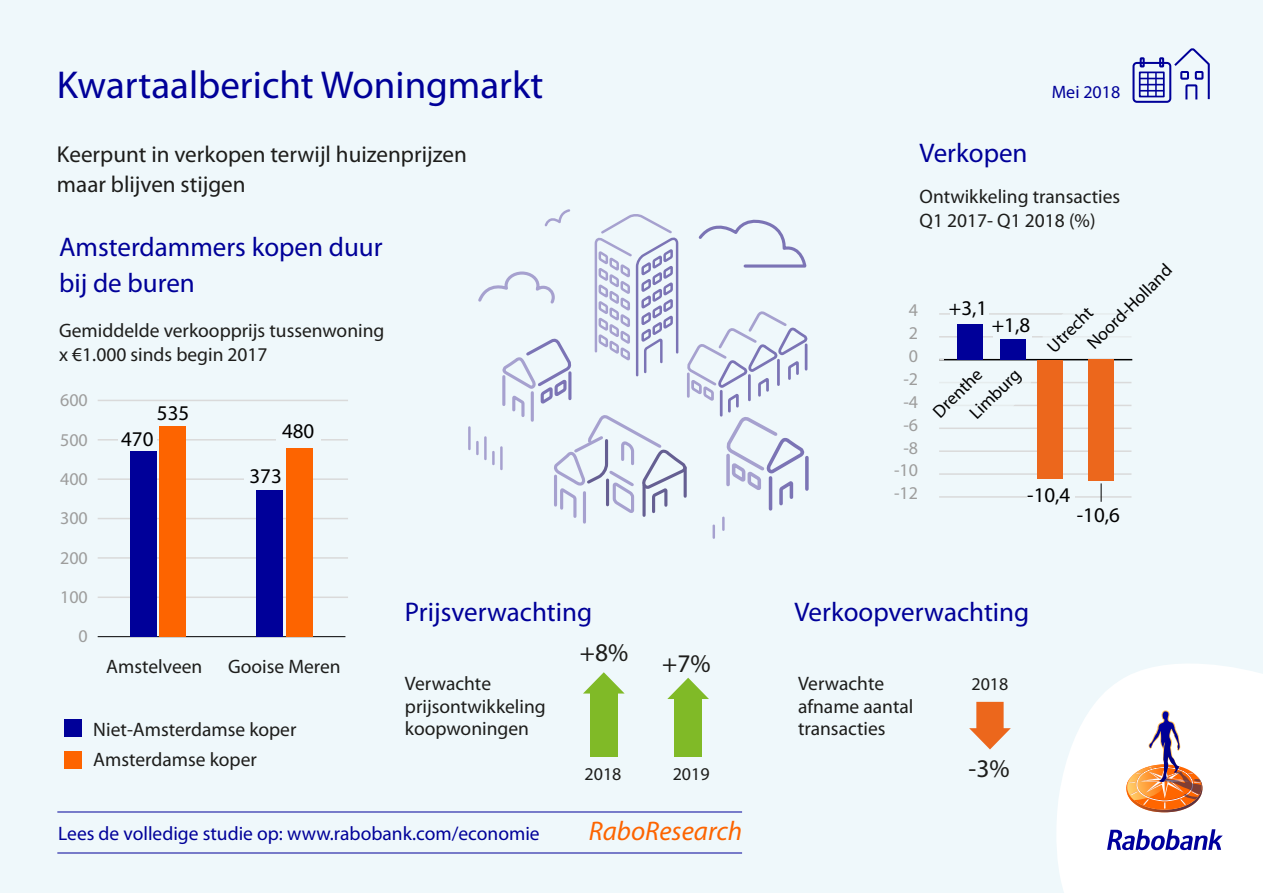
<style>
.page{position:relative;width:1263px;height:893px;background:#eff8fb}
.page>*{position:absolute;margin:0;border:0;box-sizing:border-box;transform-origin:0 0}
.t1{font:39px "Myriad Pro";color:#009}
.t2{font:27px/36px "Myriad Pro";color:#009}
.t3{font:italic 27px "Myriad Pro";color:#fd6400}
.t4{font:25.5px "Myriad Pro";color:#1d1d1b}
.t5{font:23.1px/30.3px "Myriad Pro";color:#1d1d1b}
.t6{font:21px "Myriad Pro";color:#000}
.t7{font:19.5px/22.5px "Myriad Pro";color:#1d1d1b}
.t8{font:19.5px "Myriad Pro";color:#009}
.t9{font:18px "Myriad Pro";color:#9d9d9c}
.t10{font:18px/27px "Myriad Pro";color:#000}
.t11{font:18px "Myriad Pro";color:#1d1d1b}
.t12{font:18px "Myriad Pro";color:#009}
</style>
<div class="page">
<svg style="left:1057px;top:664px;width:206px;height:229px;fill:#fff"></svg>
<svg style="left:1107px;top:829px;width:116px;height:21px"></svg>
<img style="left:1125px;top:710px;width:78px;height:102px">
<hr style="left:57px;top:853px;width:685px;height:1px;background:#009">
<hr style="left:57px;top:812px;width:685px;height:1px;background:#009">
<hr style="left:939px;top:359px;width:193px;height:1px;background:#000">
<hr style="left:939px;top:496px;width:192px;height:2px;background:#dadada">
<hr style="left:939px;top:473px;width:192px;height:2px;background:#dadada">
<hr style="left:939px;top:450px;width:192px;height:2px;background:#dadada">
<hr style="left:939px;top:428px;width:192px;height:1px;background:#dadada">
<hr style="left:939px;top:405px;width:192px;height:1px;background:#dadada">
<hr style="left:939px;top:382px;width:192px;height:1px;background:#dadada">
<hr style="left:939px;top:336px;width:192px;height:2px;background:#dadada">
<div style="left:993px;top:319px;width:39px;height:23px;background:#eff8fb"></div>
<hr style="left:939px;top:313px;width:192px;height:2px;background:#dadada">
<div style="left:1088px;top:360px;width:26px;height:121px;background:#ec671c"></div>
<div style="left:1037px;top:360px;width:25px;height:119px;background:#ec671c"></div>
<div style="left:1000px;top:339px;width:26px;height:21px;background:#009"></div>
<div style="left:958px;top:324px;width:25px;height:36px;background:#009"></div>
<hr style="left:805px;top:458px;width:4px;height:31px;background:#a19fcc">
<hr style="left:468px;top:427px;width:3px;height:22px;background:#a6a1cf">
<svg style="left:476px;top:209px;width:332px;height:329px"></svg>
<div style="left:1027px;top:487px;width:47px;height:24px;background:#eff8fb"></div>
<div style="left:950px;top:297px;width:39px;height:24px;background:#eff8fb"></div>
<div style="left:1132px;top:62px;width:39px;height:41px;border:2px solid #009;border-radius:3px"></div>
<svg style="left:1174px;top:48px;width:36px;height:52px"></svg>
<div style="left:1180px;top:71px;width:9px;height:9px;border:2px solid #009"></div>
<div style="left:1195px;top:71px;width:8px;height:9px;border:2px solid #009"></div>
<div style="left:1139px;top:72px;width:26px;height:25px;border:2px solid #009"></div>
<svg style="left:1140px;top:72px;width:24px;height:25px"></svg>
<hr style="left:1155px;top:72px;width:2px;height:25px;background:#009">
<div style="left:1159px;top:57px;width:5px;height:10px;border:2px solid #009"></div>
<div style="left:1140px;top:57px;width:5px;height:10px;border:2px solid #009"></div>
<svg style="left:969px;top:702px;width:42px;height:47px"></svg>
<svg style="left:667px;top:678px;width:42px;height:21px"></svg>
<div style="left:674px;top:699px;width:28px;height:58px;background:#80ba27"></div>
<svg style="left:583px;top:672px;width:41px;height:21px"></svg>
<div style="left:590px;top:693px;width:28px;height:64px;background:#80ba27"></div>
<div style="left:64px;top:719px;width:17px;height:18px;background:#009"></div>
<div style="left:64px;top:751px;width:17px;height:18px;background:#fd6400"></div>
<hr style="left:98px;top:636px;width:247px;height:1px;background:#000">
<hr style="left:98px;top:596px;width:250px;height:2px;background:#dadada">
<hr style="left:98px;top:557px;width:250px;height:2px;background:#dadada">
<hr style="left:98px;top:518px;width:250px;height:1px;background:#dadada">
<hr style="left:98px;top:478px;width:250px;height:2px;background:#dadada">
<hr style="left:98px;top:439px;width:250px;height:2px;background:#dadada">
<hr style="left:98px;top:400px;width:250px;height:1px;background:#dadada">
<div style="left:159px;top:426px;width:27px;height:211px;background:#fd6400"></div>
<div style="left:286px;top:448px;width:26px;height:189px;background:#fd6400"></div>
<div style="left:130px;top:452px;width:26px;height:185px;background:#009"></div>
<div style="left:256px;top:490px;width:27px;height:147px;background:#009"></div>
<div style="left:118px;top:426px;width:39px;height:24px;background:#eff8fb"></div>
<div style="left:276px;top:423px;width:45px;height:20px;background:#eff8fb"></div>
<div style="left:244px;top:466px;width:42px;height:22px;background:#eff8fb"></div>
<svg style="left:939px;top:382px;width:92px;height:24px"></svg>
<svg style="left:1043px;top:313px;width:88px;height:25px"></svg>
<svg style="left:1101px;top:483px;width:1px;height:19px"></svg>
<h1 class="t1" style="left:57px;top:61px;width:488px">Kwartaalbericht Woningmarkt</h1>
<p class="t5" style="left:57px;top:138px;width:411px">Keerpunt in verkopen terwijl huizenprijzen maar blijven stijgen</p>
<h2 class="t2" style="left:59px;top:228px;width:325px">Amsterdammers kopen duur bij de buren</h2>
<p class="t7" style="left:59px;top:318px;width:327px;line-height:24px">Gemiddelde verkoopprijs tussenwoning x €1.000 sinds begin 2017</p>
<p class="t9" style="left:60px;top:389px;width:29px">600</p>
<p class="t9" style="left:60px;top:428px;width:29px">500</p>
<p class="t9" style="left:60px;top:468px;width:29px">400</p>
<p class="t9" style="left:60px;top:507px;width:29px">300</p>
<p class="t9" style="left:60px;top:546px;width:29px">200</p>
<p class="t6" style="left:157px;top:400px;width:34px">535</p>
<p class="t6" style="left:121px;top:426px;width:34px">470</p>
<p class="t6" style="left:282px;top:418px;width:34px">480</p>
<p class="t6" style="left:249px;top:463px;width:34px">373</p>
<h2 class="t2" style="left:919px;top:134px;width:109px">Verkopen</h2>
<p class="t12" style="left:1052px;top:81px;width:70px">Mei 2018</p>
<p class="t7" style="left:919px;top:184px;width:202px;line-height:24px">Ontwikkeling transacties<br>Q1 2017- Q1 2018 (%)</p>
<p class="t9" style="left:909px;top:299px;width:11px">4</p>
<p class="t9" style="left:909px;top:322px;width:11px">2</p>
<p class="t9" style="left:909px;top:345px;width:11px">0</p>
<p class="t9" style="left:903px;top:368px;width:16px">-2</p>
<p class="t9" style="left:903px;top:391px;width:16px">-4</p>
<p class="t9" style="left:903px;top:413px;width:16px">-6</p>
<p class="t9" style="left:903px;top:436px;width:16px">-8</p>
<p class="t9" style="left:894px;top:459px;width:25px">-10</p>
<p class="t9" style="left:894px;top:482px;width:25px">-12</p>
<p class="t6" style="left:949px;top:295px;width:40px">+3,1</p>
<p class="t6" style="left:992px;top:312px;width:40px">+1,8</p>
<p class="t10" style="left:944px;top:387px;width:65px;text-indent:-25px;rotate:-45deg">Drenthe<br>Limburg</p>
<p class="t10" style="left:1062px;top:318px;width:113px;line-height:26px;text-indent:-30px;rotate:-45deg">Utrecht<br>Noord-Holland</p>
<p class="t6" style="left:1027px;top:482px;width:45px">-10,4</p>
<p class="t6" style="left:1077px;top:502px;width:45px">-10,6</p>
<p class="t9" style="left:60px;top:586px;width:29px">100</p>
<p class="t9" style="left:79px;top:625px;width:11px">0</p>
<p class="t7" style="left:106px;top:655px;width:98px">Amstelveen</p>
<p class="t7" style="left:228px;top:655px;width:114px">Gooise Meren</p>
<p class="t7" style="left:93px;top:714px;width:205px;line-height:30px">Niet-Amsterdamse koper<br>Amsterdamse koper</p>
<h2 class="t2" style="left:405px;top:593px;width:189px">Prijsverwachting</h2>
<h2 class="t2" style="left:794px;top:593px;width:236px">Verkoopverwachting</h2>
<h3 class="t4" style="left:580px;top:637px;width:50px">+8%</h3>
<h3 class="t4" style="left:662px;top:648px;width:50px">+7%</h3>
<p class="t7" style="left:405px;top:672px;width:142px">Verwachte prijsontwikkeling koopwoningen</p>
<p class="t7" style="left:798px;top:672px;width:117px">Verwachte afname aantal transacties</p>
<p class="t11" style="left:585px;top:763px;width:38px">2018</p>
<p class="t11" style="left:673px;top:763px;width:38px">2019</p>
<p class="t11" style="left:971px;top:673px;width:38px">2018</p>
<h3 class="t4" style="left:969px;top:752px;width:43px">-3%</h3>
<p class="t8" style="left:58px;top:821px;width:483px">Lees de volledige studie op: www.rabobank.com/economie</p>
<h2 class="t3" style="left:589px;top:814px;width:155px">RaboResearch</h2>
</div>
